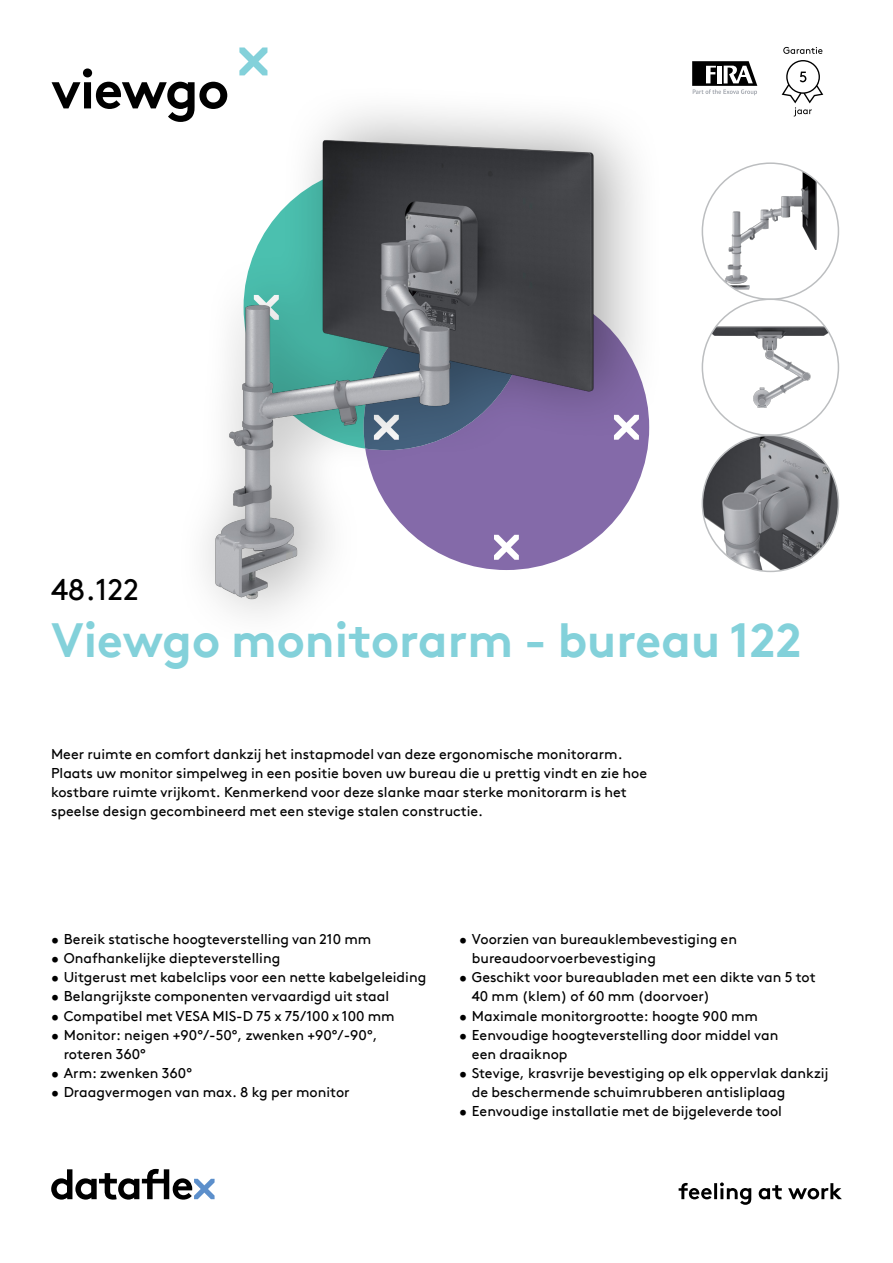
<style>
.page{position:relative;width:893px;height:1263px;background:#fff}
.page>*{position:absolute;margin:0;border:0;box-sizing:border-box;transform-origin:0 0}
.hoofdstuk{font:700 54px "Brown Pro TT";letter-spacing:-.02em;color:#000}
.productnaam{font:700 48px "Brown Pro TT";color:#83d1da}
.productnummer{font:30px "Brown Pro TT";color:#000}
.omschrijving{font:14.25px/19.2px "Brown Pro TT";color:#000}
</style>
<div class="page">
<svg style="left:51px;top:1169px;width:164px;height:30px"></svg>
<svg style="left:679px;top:1182px;width:163px;height:23px"></svg>
<svg style="left:239px;top:47px;width:28px;height:28px"></svg>
<img style="left:722px;top:165px;width:96px;height:134px">
<img style="left:702px;top:325px;width:136px;height:85px">
<img style="left:702px;top:435px;width:136px;height:136px;border-radius:68px">
<div style="left:174px;top:83px;width:491px;height:567px;background:#000;opacity:.35"></div>
<img style="left:209px;top:133px;width:391px;height:473px">
<svg style="left:692px;top:61px;width:65px;height:34px"></svg>
<svg style="left:783px;top:47px;width:39px;height:7px"></svg>
<svg style="left:782px;top:60px;width:41px;height:56px"></svg>
<p class="hoofdstuk" style="left:51px;top:46px;width:180px">viewgo</p>
<p class="productnummer" style="left:51px;top:566px;width:89px">48.122</p>
<p class="productnaam" style="left:51px;top:601px;width:752px">Viewgo monitorarm - bureau 122</p>
<p class="omschrijving" style="left:51px;top:743px;width:598px">Meer ruimte en comfort dankzij het instapmodel van deze ergonomische monitorarm.<br>Plaats uw monitor simpelweg in een positie boven uw bureau die u prettig vindt en zie hoe kostbare ruimte vrijkomt. Kenmerkend voor deze slanke maar sterke monitorarm is het speelse design gecombineerd met een stevige stalen constructie.</p>
<p class="omschrijving" style="left:51px;top:928px;width:322px">• Bereik statische hoogteverstelling van 210 mm</p>
<p class="omschrijving" style="left:51px;top:947px;width:231px">• Onafhankelijke diepteverstelling</p>
<p class="omschrijving" style="left:51px;top:966px;width:377px">• Uitgerust met kabelclips voor een nette kabelgeleiding</p>
<p class="omschrijving" style="left:51px;top:986px;width:340px">• Belangrijkste componenten vervaardigd uit staal</p>
<p class="omschrijving" style="left:51px;top:1005px;width:345px">• Compatibel met VESA MIS-D 75 x 75/100 x 100 mm</p>
<p class="omschrijving" style="left:64px;top:1024px;width:315px;text-indent:-13px">• Monitor: neigen +90°/-50°, zwenken +90°/-90°, roteren 360°</p>
<p class="omschrijving" style="left:51px;top:1062px;width:143px">• Arm: zwenken 360°</p>
<p class="omschrijving" style="left:51px;top:1081px;width:300px">• Draagvermogen van max. 8 kg per monitor</p>
<p class="omschrijving" style="left:472px;top:928px;width:267px;text-indent:-13px">• Voorzien van bureauklembevestiging en bureaudoorvoerbevestiging</p>
<p class="omschrijving" style="left:472px;top:966px;width:345px;text-indent:-13px">• Geschikt voor bureaubladen met een dikte van 5 tot<br>40 mm (klem) of 60 mm (doorvoer)</p>
<p class="omschrijving" style="left:459px;top:1005px;width:300px">• Maximale monitorgrootte: hoogte 900 mm</p>
<p class="omschrijving" style="left:472px;top:1024px;width:308px;text-indent:-13px">• Eenvoudige hoogteverstelling door middel van een draaiknop</p>
<p class="omschrijving" style="left:472px;top:1062px;width:358px;text-indent:-13px">• Stevige, krasvrije bevestiging op elk oppervlak dankzij de beschermende schuimrubberen antisliplaag</p>
<p class="omschrijving" style="left:459px;top:1100px;width:324px">• Eenvoudige installatie met de bijgeleverde tool</p>
</div>
